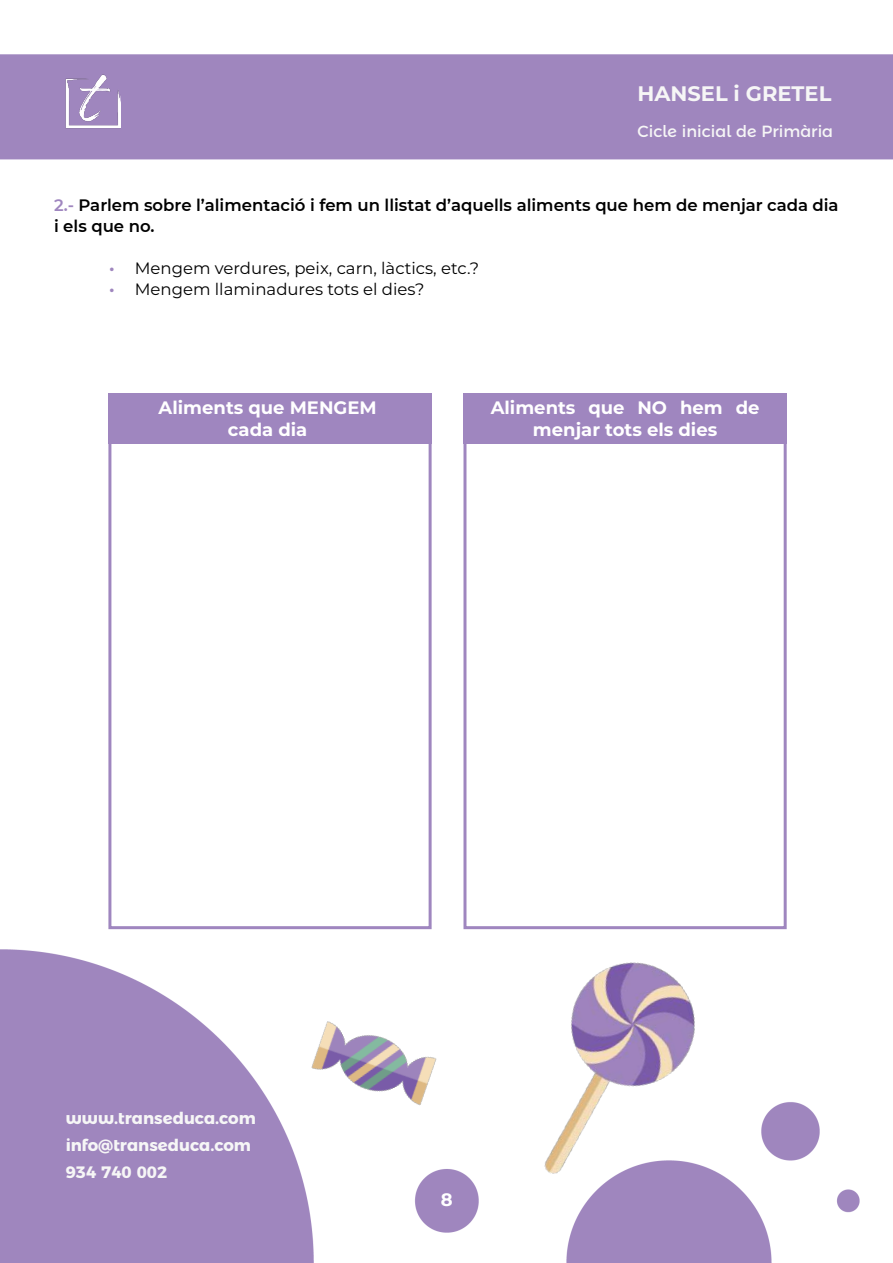
<style>
.page{position:relative;width:893px;height:1263px;background:#fff}
.page>*{position:absolute;margin:0;border:0;box-sizing:border-box;transform-origin:0 0}
.t1{font:700 21px "Montserrat";color:#f6f6f6}
.t2{font:700 18px/21.6px "Montserrat";color:#fff;text-align:center}
.t3{font:600 16.5px/21px "Montserrat";color:#000}
.t4{font:16.5px "Montserrat";color:#000}
.t5{font:700 16.5px/27px "Montserrat Alternates";color:#f6f6f6}
.t6{font:16.2px "Montserrat Alternates";color:#f6f6f6}
.s1{color:#9f86bf}
.s2{font-weight:600;color:#9f86be}
</style>
<div class="page">
<img style="left:0;top:54px;width:893px;height:1209px">
<img style="left:66px;top:74px;width:55px;height:66px">
<div style="left:463px;top:393px;width:324px;height:50px;background:#9f86bf"></div>
<div style="left:463px;top:393px;width:324px;height:536px;border:3px solid #9f86bf"></div>
<div style="left:108px;top:393px;width:324px;height:536px;border:3px solid #9f86bf"></div>
<div style="left:108px;top:393px;width:324px;height:50px;background:#9f86bf"></div>
<img style="left:294px;top:979px;width:164px;height:166px">
<img style="left:482px;top:935px;width:251px;height:254px">
<p class="t1" style="left:637px;top:79px;width:195px">HANSEL i GRETEL</p>
<p class="t6" style="left:637px;top:119px;width:197px">Cicle inicial de Primària</p>
<p class="t3" style="left:54px;top:194px;width:786px"><span class="s1">2.-</span> Parlem sobre l’alimentació i fem un llistat d’aquells aliments que hem de menjar cada dia i els que no.</p>
<p class="t4" style="left:109px;top:257px;width:371px"><span class="s2">•</span> Mengem verdures, peix, carn, làctics, etc.?</p>
<p class="t4" style="left:109px;top:278px;width:317px"><span class="s2">•</span> Mengem llaminadures tots el dies?</p>
<p class="t2" style="left:159px;top:396px;width:220px">Aliments que MENGEM cada dia</p>
<p class="t2" style="left:491px;top:396px;width:270px">Aliments que NO hem de menjar tots els dies</p>
<p class="t5" style="left:66px;top:1103px;width:192px">www.transeduca.com info@transeduca.com<br>934 740 002</p>
<p class="t2" style="left:441px;top:1187px;width:13px">8</p>
</div>
